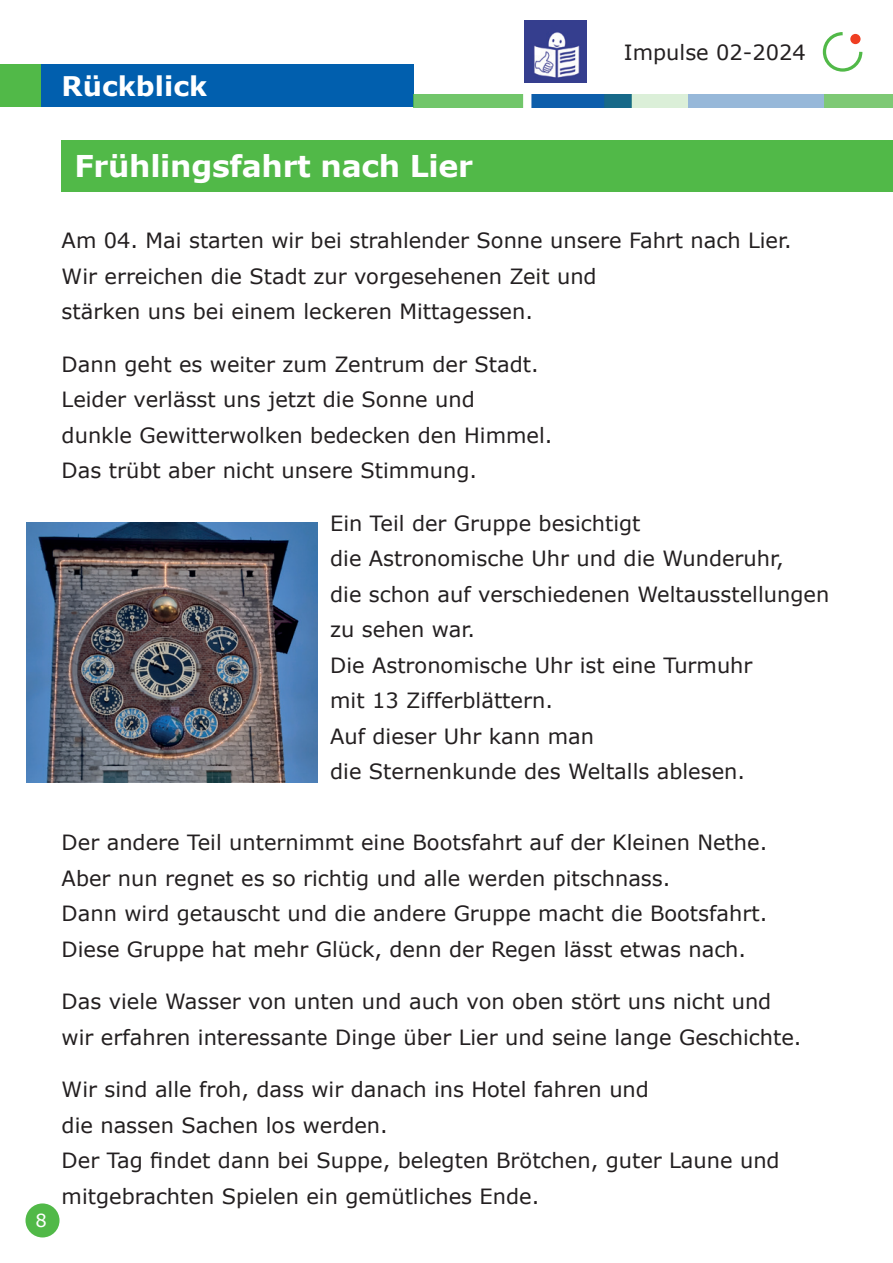
<style>
.page{position:relative;width:893px;height:1263px;background:#fff}
.page>*{position:absolute;margin:0;border:0;box-sizing:border-box;transform-origin:0 0}
.t1{font:700 30px "Verdana";letter-spacing:-.01em;color:#fff}
.t2{font:700 27px "Verdana";color:#fff}
.t3{font:21px/35.5px "Verdana";color:#231f20}
.t4{font:18px "Verdana";color:#fff}
</style>
<div class="page">
<div style="left:2px;top:65px;width:412px;height:42px;background:#015fae"></div>
<div style="left:0;top:65px;width:40px;height:42px;background:#51b948"></div>
<div style="left:62px;top:141px;width:831px;height:51px;background:#51b948"></div>
<img style="left:414px;top:94px;width:479px;height:13px">
<div style="left:26px;top:1203px;width:34px;height:34px;background:#51b948;border-radius:50%"></div>
<svg style="left:822px;top:32px;width:41px;height:40px"></svg>
<div style="left:850px;top:34px;width:10px;height:10px;background:#ef3e22;border-radius:50%"></div>
<img style="left:27px;top:522px;width:290px;height:260px">
<img style="left:524px;top:21px;width:62px;height:62px">
<p class="t2" style="left:62px;top:69px;width:147px">Rückblick</p>
<p class="t3" style="left:624px;top:35px;width:183px">Impulse 02-2024</p>
<h1 class="t1" style="left:74px;top:147px;width:400px">Frühlingsfahrt nach Lier</h1>
<p class="t3" style="left:62px;top:223px;width:727px">Am 04. Mai starten wir bei strahlender Sonne unsere Fahrt nach Lier.<br>Wir erreichen die Stadt zur vorgesehenen Zeit und<br>stärken uns bei einem leckeren Mittagessen.</p>
<p class="t3" style="left:62px;top:346px;width:487px">Dann geht es weiter zum Zentrum der Stadt.<br>Leider verlässt uns jetzt die Sonne und dunkle Gewitterwolken bedecken den Himmel.<br>Das trübt aber nicht unsere Stimmung.</p>
<p class="t3" style="left:330px;top:506px;width:501px">Ein Teil der Gruppe besichtigt<br>die Astronomische Uhr und die Wunderuhr,<br>die schon auf verschiedenen Weltausstellungen zu sehen war.<br>Die Astronomische Uhr ist eine Turmuhr<br>mit 13 Zifferblättern.<br>Auf dieser Uhr kann man<br>die Sternenkunde des Weltalls ablesen.</p>
<p class="t4" style="left:36px;top:1209px;width:13px">8</p>
<p class="t3" style="left:62px;top:825px;width:702px">Der andere Teil unternimmt eine Bootsfahrt auf der Kleinen Nethe.<br>Aber nun regnet es so richtig und alle werden pitschnass.<br>Dann wird getauscht und die andere Gruppe macht die Bootsfahrt.<br>Diese Gruppe hat mehr Glück, denn der Regen lässt etwas nach.</p>
<p class="t3" style="left:62px;top:984px;width:736px">Das viele Wasser von unten und auch von oben stört uns nicht und wir erfahren interessante Dinge über Lier und seine lange Geschichte.</p>
<p class="t3" style="left:62px;top:1072px;width:720px">Wir sind alle froh, dass wir danach ins Hotel fahren und<br>die nassen Sachen los werden.<br>Der Tag findet dann bei Suppe, belegten Brötchen, guter Laune und mitgebrachten Spielen ein gemütliches Ende.</p>
</div>
